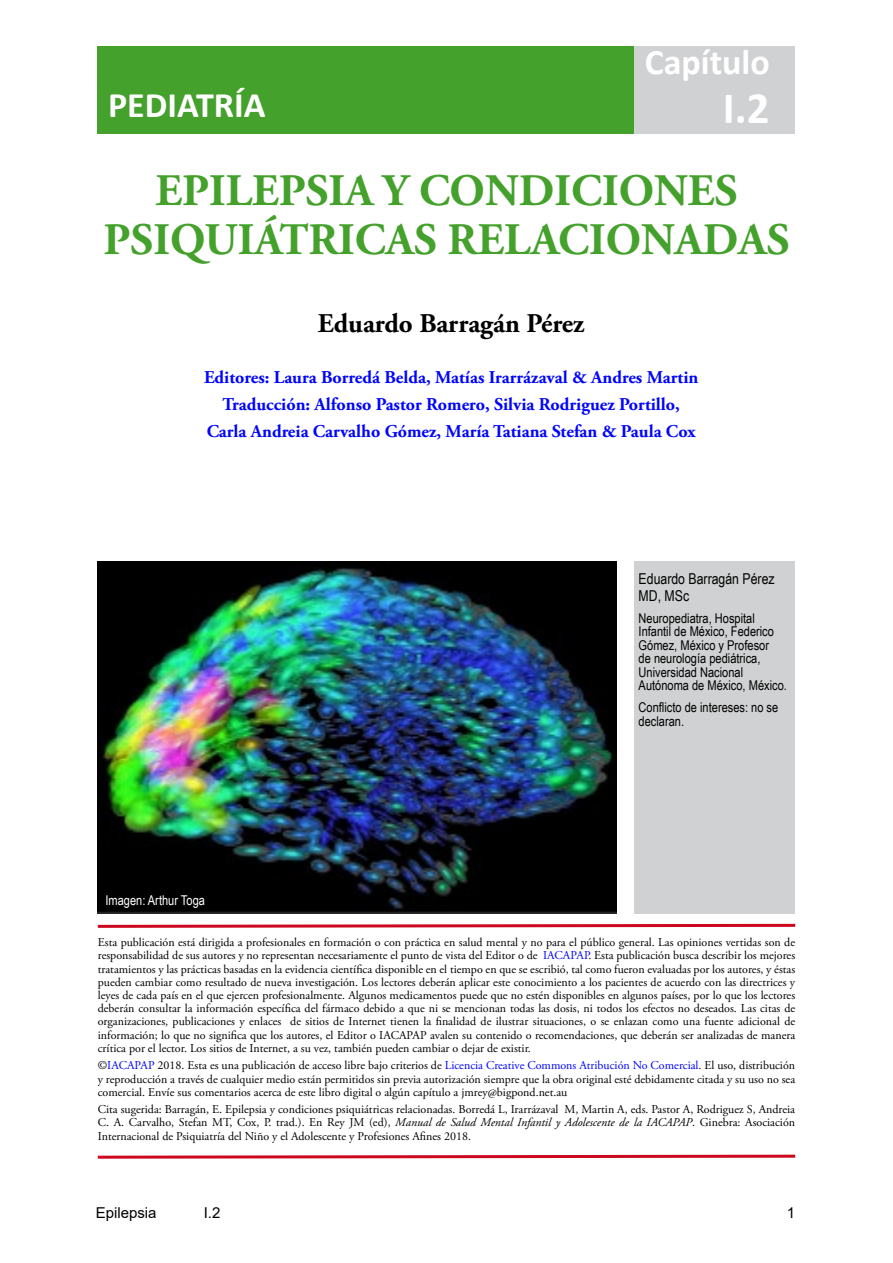
<style>
.page{position:relative;width:893px;height:1263px;background:#fff}
.page>*{position:absolute;margin:0;border:0;box-sizing:border-box;transform-origin:0 0}
.t1{font:700 45px/49.5px "Adobe Garamond Pro";color:#44a12b;text-align:center}
.t2{font:700 45px "Calibri";color:#fff}
.t3{font:700 36px "Calibri";color:#fff}
.t4{font:700 27px "Adobe Garamond Pro";color:#000}
.t5{font:700 18px/27px "Adobe Garamond Pro";color:#0004ff;text-align:center}
.t6{font:15px/16.5px "Arial Narrow";color:#000}
.t7{font:15px "Arial";color:#000}
.t8{font:13.5px/13.5px "Arial Narrow";color:#000}
.t9{font:13.5px "Arial Narrow";color:#fff}
.t10{font:12px/13.2px "Adobe Garamond Pro";color:#000;text-align:justify}
.s1{color:#0004ff}
.s2{font-style:italic}
</style>
<div class="page">
<div style="left:98px;top:47px;width:697px;height:87px;background:#44a12b"></div>
<div style="left:634px;top:47px;width:161px;height:87px;background:#d0d1d2"></div>
<svg style="left:97px;top:923px;width:699px;height:5px"></svg>
<div style="left:634px;top:561px;width:161px;height:352px;background:#d0d1d2"></div>
<img style="left:98px;top:561px;width:519px;height:352px">
<svg style="left:97px;top:1154px;width:699px;height:5px"></svg>
<h2 class="t3" style="left:108px;top:80px;width:159px">PEDIATRÍA</h2>
<h2 class="t3" style="left:645px;top:36px;width:127px">Capítulo</h2>
<h1 class="t2" style="left:723px;top:76px;width:48px">I.2</h1>
<h1 class="t1" style="left:104px;top:167px;width:687px">EPILEPSIA Y CONDICIONES<br>PSIQUIÁTRICAS RELACIONADAS</h1>
<h3 class="t4" style="left:318px;top:308px;width:268px">Eduardo Barragán Pérez</h3>
<h3 class="t5" style="left:204px;top:364px;width:496px">Editores: Laura Borredá Belda, Matías Irarrázaval &amp; Andres Martin<br>Traducción: Alfonso Pastor Romero, Silvia Rodriguez Portillo,<br>Carla Andreia Carvalho Gómez, María Tatiana Stefan &amp; Paula Cox</h3>
<p class="t9" style="left:105px;top:890px;width:101px">Imagen: Arthur Toga</p>
<p class="t6" style="left:639px;top:570px;width:138px">Eduardo Barragán Pérez<br>MD, MSc</p>
<p class="t8" style="left:639px;top:611px;width:150px">Neuropediatra, Hospital<br>Infantil de México, Federico<br>Gómez, México y Profesor<br>de neurología pediátrica,<br>Universidad Nacional<br>Autónoma de México, México.</p>
<p class="t8" style="left:639px;top:700px;width:141px">Conflicto de intereses: no se declaran.</p>
<p class="t10" style="left:98px;top:936px;width:699px">Esta publicación está dirigida a profesionales en formación o con práctica en salud mental y no para el público general. Las opiniones vertidas son de responsabilidad de sus autores y no representan necesariamente el punto de vista del Editor o de <span class="s1">IACAPAP</span>. Esta publicación busca describir los mejores tratamientos y las prácticas basadas en la evidencia científica disponible en el tiempo en que se escribió, tal como fueron evaluadas por los autores, y éstas pueden cambiar como resultado de nueva investigación. Los lectores deberán aplicar este conocimiento a los pacientes de acuerdo con las directrices y leyes de cada país en el que ejercen profesionalmente. Algunos medicamentos puede que no estén disponibles en algunos países, por lo que los lectores deberán consultar la información específica del fármaco debido a que ni se mencionan todas las dosis, ni todos los efectos no deseados. Las citas de organizaciones, publicaciones y enlaces de sitios de Internet tienen la finalidad de ilustrar situaciones, o se enlazan como una fuente adicional de información; lo que no significa que los autores, el Editor o IACAPAP avalen su contenido o recomendaciones, que deberán ser analizadas de manera crítica por el lector. Los sitios de Internet, a su vez, también pueden cambiar o dejar de existir.</p>
<p class="t10" style="left:98px;top:1059px;width:699px">©<span class="s1">IACAPAP</span> 2018. Esta es una publicación de acceso libre bajo criterios de <span class="s1">Licencia Creative Commons Atribución No Comercial</span>. El uso, distribución y reproducción a través de cualquier medio están permitidos sin previa autorización siempre que la obra original esté debidamente citada y su uso no sea comercial. Envíe sus comentarios acerca de este libro digital o algún capítulo a jmrey@bigpond.net.au</p>
<p class="t10" style="left:98px;top:1103px;width:699px">Cita sugerida: Barragán, E. Epilepsia y condiciones psiquiátricas relacionadas. Borredá L, Irarrázaval M, Martin A, eds. Pastor A, Rodriguez S, Andreia C. A. Carvalho, Stefan MT, Cox, P. trad.). En Rey JM (ed), <span class="s2">Manual de Salud Mental Infantil y Adolescente de la IACAPAP</span>. Ginebra: Asociación Internacional de Psiquiatría del Niño y el Adolescente y Profesiones Afines 2018.</p>
<p class="t7" style="left:96px;top:1202px;width:62px">Epilepsia</p>
<p class="t7" style="left:204px;top:1202px;width:18px">I.2</p>
<p class="t7" style="left:787px;top:1202px;width:10px">1</p>
</div>
